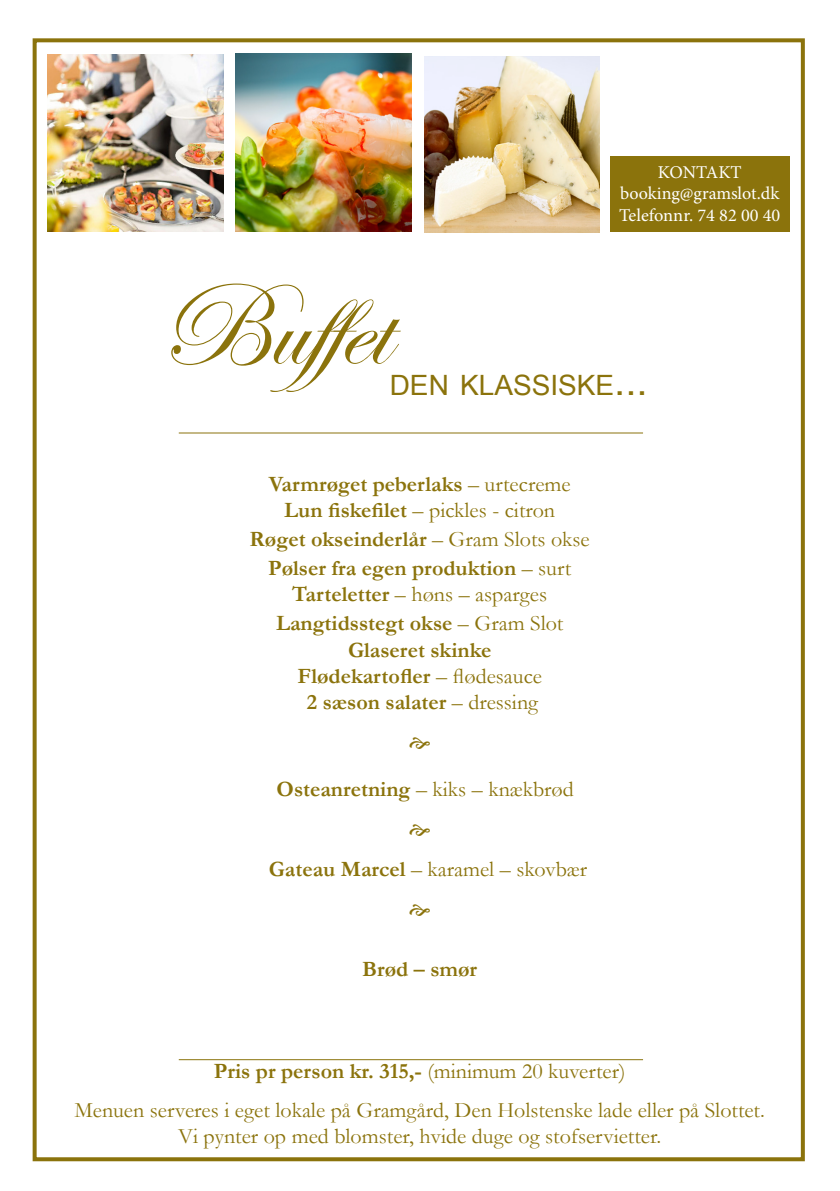
<style>
.page{position:relative;width:840px;height:1191px;background:#fff}
.page>*{position:absolute;margin:0;border:0;box-sizing:border-box;transform-origin:0 0}
.t1{font:120px "Edwardian Script ITC";color:#8b730c}
.t2{font:28px "Arial";color:#8b730c}
.t3{font:22px "Garamond";color:#8b730c}
.t4{font:700 22px "Garamond";color:#8b730c}
.t5{font:18px/21.6px "Minion Pro";color:#fff}
.s1{font-size:40px}
.s2{font-weight:400}
.s3{font-weight:700}
</style>
<div class="page">
<div style="left:33px;top:38px;width:771px;height:1123px;border:4px solid #8b730c"></div>
<hr style="left:179px;top:1059px;width:463px;height:1px;background:#8b730c">
<img style="left:235px;top:54px;width:176px;height:178px">
<img style="left:47px;top:55px;width:176px;height:177px">
<img style="left:424px;top:56px;width:175px;height:176px">
<div style="left:609px;top:156px;width:180px;height:76px;background:#8b730c"></div>
<hr style="left:179px;top:432px;width:463px;height:1px;background:#8b730c">
<p class="t5" style="left:657px;top:161px;width:85px">KONTAKT</p>
<p class="t5" style="left:618px;top:183px;width:163px">booking@gramslot.dk<br>Telefonnr. 74 82 00 40</p>
<p class="t1" style="left:157px;top:260px;width:253px">Buffet</p>
<p class="t2" style="left:389px;top:366px;width:259px">DEN KLASSISKE<span class="s1">...</span></p>
<p class="t4" style="left:269px;top:469px;width:303px">Varmrøget peberlaks <span class="s2">– urtecreme</span></p>
<p class="t3" style="left:284px;top:495px;width:272px"><span class="s3">Lun fiskefilet</span> – pickles - citron</p>
<p class="t4" style="left:249px;top:524px;width:341px">Røget okseinderlår <span class="s2">– Gram Slots okse</span></p>
<p class="t4" style="left:268px;top:553px;width:304px">Pølser fra egen produktion <span class="s2">– surt</span></p>
<p class="t3" style="left:292px;top:579px;width:256px"><span class="s3">Tarteletter</span> – høns – asparges</p>
<p class="t4" style="left:276px;top:608px;width:289px">Langtidsstegt okse <span class="s2">– Gram Slot</span></p>
<p class="t4" style="left:348px;top:634px;width:145px">Glaseret skinke</p>
<p class="t4" style="left:297px;top:661px;width:246px">Flødekartofler <span class="s2">– flødesauce</span></p>
<p class="t4" style="left:307px;top:687px;width:232px">2 sæson salater <span class="s2">– dressing</span></p>
<p class="t3" style="left:276px;top:774px;width:298px"><span class="s3">Osteanretning</span> – kiks – knækbrød</p>
<p class="t3" style="left:269px;top:854px;width:319px"><span class="s3">Gateau Marcel</span> – karamel – skovbær</p>
<p class="t4" style="left:362px;top:954px;width:116px">Brød – smør</p>
<p class="t4" style="left:214px;top:1056px;width:413px">Pris pr person kr. 315,- <span class="s2">(minimum 20 kuverter)</span></p>
<p class="t3" style="left:75px;top:1095px;width:691px">Menuen serveres i eget lokale på Gramgård, Den Holstenske lade eller på Slottet.</p>
<p class="t3" style="left:178px;top:1121px;width:484px">Vi pynter op med blomster, hvide duge og stofservietter.</p>
</div>
